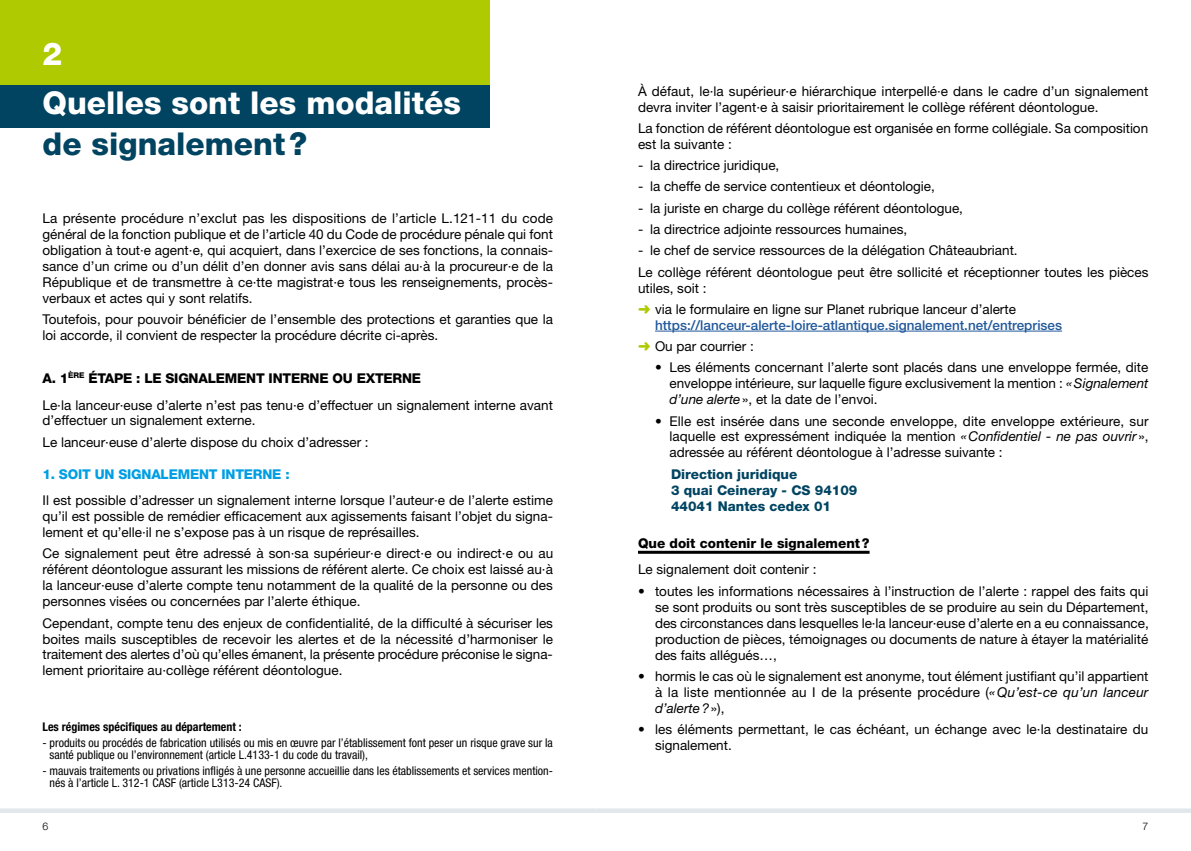
<style>
.page{position:relative;width:1191px;height:851px;background:#fff}
.page>*{position:absolute;margin:0;border:0;box-sizing:border-box;transform-origin:0 0}
.t1{font:800 31.5px "Helvetica Neue LT Std";color:#fff}
.t2{font:800 31.5px "Helvetica Neue LT Std";color:#004461}
.t3{font:13.5px/15.9px "Helvetica Neue LT Std";color:#000;text-align:justify}
.t4{font:500 13.5px/21.3px "Helvetica Neue LT Std";color:#22599b}
.t5{font:800 13.5px/15.9px "Helvetica Neue LT Std";color:#004461}
.t6{font:800 13.5px "Helvetica Neue LT Std";color:#000}
.t7{font:800 13.5px "Helvetica Neue LT Std";letter-spacing:-.015em;color:#009ee3}
.t8{font:condensed 12px/12px "Helvetica Neue LT Std";color:#000}
.t9{font:700 condensed 12px "Helvetica Neue LT Std";color:#000}
.t10{font:300 10.5px "Helvetica Neue LT Std";color:#000}
.s1{font-weight:800}
.s2{color:#afca00}
.s3{font-weight:400;color:#000}
.s4{font-style:italic}
</style>
<div class="page">
<svg style="left:595px;top:808px;width:596px;height:4px;background:#e4eaee"></svg>
<svg style="left:0;top:808px;width:595px;height:4px;background:#e4eaee"></svg>
<div style="left:0;top:0;width:489px;height:85px;background:#afca00"></div>
<div style="left:0;top:85px;width:489px;height:42px;background:#004461"></div>
<hr style="left:655px;top:331px;width:407px;height:1px;background:#22599b">
<hr style="left:638px;top:550px;width:231px;height:3px;background:#000">
<h1 class="t1" style="left:43px;top:35px;width:21px">2</h1>
<h1 class="t1" style="left:43px;top:84px;width:420px">Quelles sont les modalités</h1>
<h1 class="t2" style="left:43px;top:124px;width:266px">de signalement?</h1>
<p class="t3" style="left:43px;top:210px;width:512px">La présente procédure n’exclut pas les dispositions de l’article L.121-11 du code général de la fonction publique et de l’article 40 du Code de procédure pénale qui font obligation à tout·e agent·e, qui acquiert, dans l’exercice de ses fonctions, la connais&shy;sance d’un crime ou d’un délit d’en donner avis sans délai au·à la procureur·e de la République et de transmettre à ce·tte magistrat·e tous les renseignements, procès&shy;verbaux et actes qui y sont relatifs.</p>
<p class="t3" style="left:43px;top:311px;width:512px">Toutefois, pour pouvoir bénéficier de l’ensemble des protections et garanties que la loi accorde, il convient de respecter la procédure décrite ci-après.</p>
<p class="t3" style="left:43px;top:364px;width:512px;line-height:26.5px"><span class="s1">A. 1</span><sup>ÈRE</sup> <span class="s1">ÉTAPE : LE SIGNALEMENT INTERNE OU EXTERNE<br></span>Le·la lanceur·euse d’alerte n’est pas tenu·e d’effectuer un signalement interne avant</p>
<p class="t3" style="left:43px;top:409px;width:328px;line-height:21.3px">d’effectuer un signalement externe.<br>Le lanceur·euse d’alerte dispose du choix d’adresser :</p>
<p class="t7" style="left:43px;top:465px;width:249px">1. SOIT UN SIGNALEMENT INTERNE :</p>
<p class="t3" style="left:43px;top:492px;width:512px">Il est possible d’adresser un signalement interne lorsque l’auteur·e de l’alerte estime qu’il est possible de remédier efficacement aux agissements faisant l’objet du signa&shy;lement et qu’elle·il ne s’expose pas à un risque de représailles.</p>
<p class="t3" style="left:43px;top:545px;width:512px">Ce signalement peut être adressé à son·sa supérieur·e direct·e ou indirect·e ou au référent déontologue assurant les missions de référent alerte. Ce choix est laissé au·à la lanceur·euse d’alerte compte tenu notamment de la qualité de la personne ou des personnes visées ou concernées par l’alerte éthique.</p>
<p class="t3" style="left:43px;top:614px;width:512px">Cependant, compte tenu des enjeux de confidentialité, de la difficulté à sécuriser les boites mails susceptibles de recevoir les alertes et de la nécessité d’harmoniser le traitement des alertes d’où qu’elles émanent, la présente procédure préconise le signa&shy;lement prioritaire au·collège référent déontologue.</p>
<p class="t9" style="left:43px;top:719px;width:201px">Les régimes spécifiques au département :</p>
<p class="t8" style="left:50px;top:736px;width:505px;text-indent:-7px">- produits ou procédés de fabrication utilisés ou mis en œuvre par l’établissement font peser un risque grave sur la santé publique ou l’environnement (article L.4133-1 du code du travail),</p>
<p class="t8" style="left:50px;top:764px;width:505px;text-indent:-7px">- mauvais traitements ou privations infligés à une personne accueillie dans les établissements et services mention&shy;nés à l’article L. 312-1 CASF (article L313-24 CASF).</p>
<p class="t3" style="left:638px;top:83px;width:512px">À défaut, le·la supérieur·e hiérarchique interpellé·e dans le cadre d’un signalement devra inviter l’agent·e à saisir prioritairement le collège référent déontologue.</p>
<p class="t3" style="left:638px;top:120px;width:511px">La fonction de référent déontologue est organisée en forme collégiale. Sa composition est la suivante :</p>
<p class="t3" style="left:638px;top:157px;width:143px">- la directrice juridique,</p>
<p class="t3" style="left:638px;top:178px;width:298px">- la cheffe de service contentieux et déontologie,</p>
<p class="t3" style="left:638px;top:200px;width:326px">- la juriste en charge du collège référent déontologue,</p>
<p class="t3" style="left:638px;top:221px;width:271px">- la directrice adjointe ressources humaines,</p>
<p class="t3" style="left:638px;top:239px;width:512px;line-height:21.3px">- le chef de service ressources de la délégation Châteaubriant.<br>Le collège référent déontologue peut être sollicité et réceptionner toutes les pièces</p>
<p class="t3" style="left:638px;top:277px;width:379px;line-height:21.3px">utiles, soit :<br><span class="s2">➜</span> via le formulaire en ligne sur Planet rubrique lanceur d’alerte</p>
<p class="t4" style="left:638px;top:314px;width:425px;text-indent:17px">https://lanceur-alerte-loire-atlantique.signalement.net/entreprises <span class="s2">➜</span> <span class="s3">Ou par courrier :</span></p>
<p class="t3" style="left:669px;top:359px;width:480px;text-indent:-14px">• Les éléments concernant l’alerte sont placés dans une enveloppe fermée, dite enveloppe intérieure, sur laquelle figure exclusivement la mention : <span class="s4">«Signalement d’une alerte</span>», et la date de l’envoi.</p>
<p class="t3" style="left:669px;top:412px;width:480px;text-indent:-14px">• Elle est insérée dans une seconde enveloppe, dite enveloppe extérieure, sur laquelle est expressément indiquée la mention <span class="s4">«Confidentiel - ne pas ouvrir</span> », adressée au référent déontologue à l’adresse suivante :</p>
<p class="t5" style="left:671px;top:466px;width:188px">Direction juridique<br>3 quai Ceineray - CS 94109<br>44041 Nantes cedex 01</p>
<p class="t6" style="left:638px;top:535px;width:233px">Que doit contenir le signalement?</p>
<p class="t3" style="left:638px;top:561px;width:180px">Le signalement doit contenir :</p>
<p class="t3" style="left:655px;top:582px;width:495px;text-indent:-17px">• toutes les informations nécessaires à l’instruction de l’alerte : rappel des faits qui se sont produits ou sont très susceptibles de se produire au sein du Département, des circonstances dans lesquelles le·la lanceur·euse d’alerte en a eu connaissance, production de pièces, témoignages ou documents de nature à étayer la matérialité des faits allégués…,</p>
<p class="t3" style="left:655px;top:667px;width:495px;text-indent:-17px">• hormis le cas où le signalement est anonyme, tout élément justifiant qu’il appartient à la liste mentionnée au I de la présente procédure (<span class="s4">«Qu’est-ce qu’un lanceur d’alerte?</span>»),</p>
<p class="t3" style="left:655px;top:720px;width:495px;text-indent:-17px">• les éléments permettant, le cas échéant, un échange avec le·la destinataire du signalement.</p>
<p class="t10" style="left:43px;top:819px;width:7px">6</p>
<p class="t10" style="left:1142px;top:819px;width:7px">7</p>
</div>
